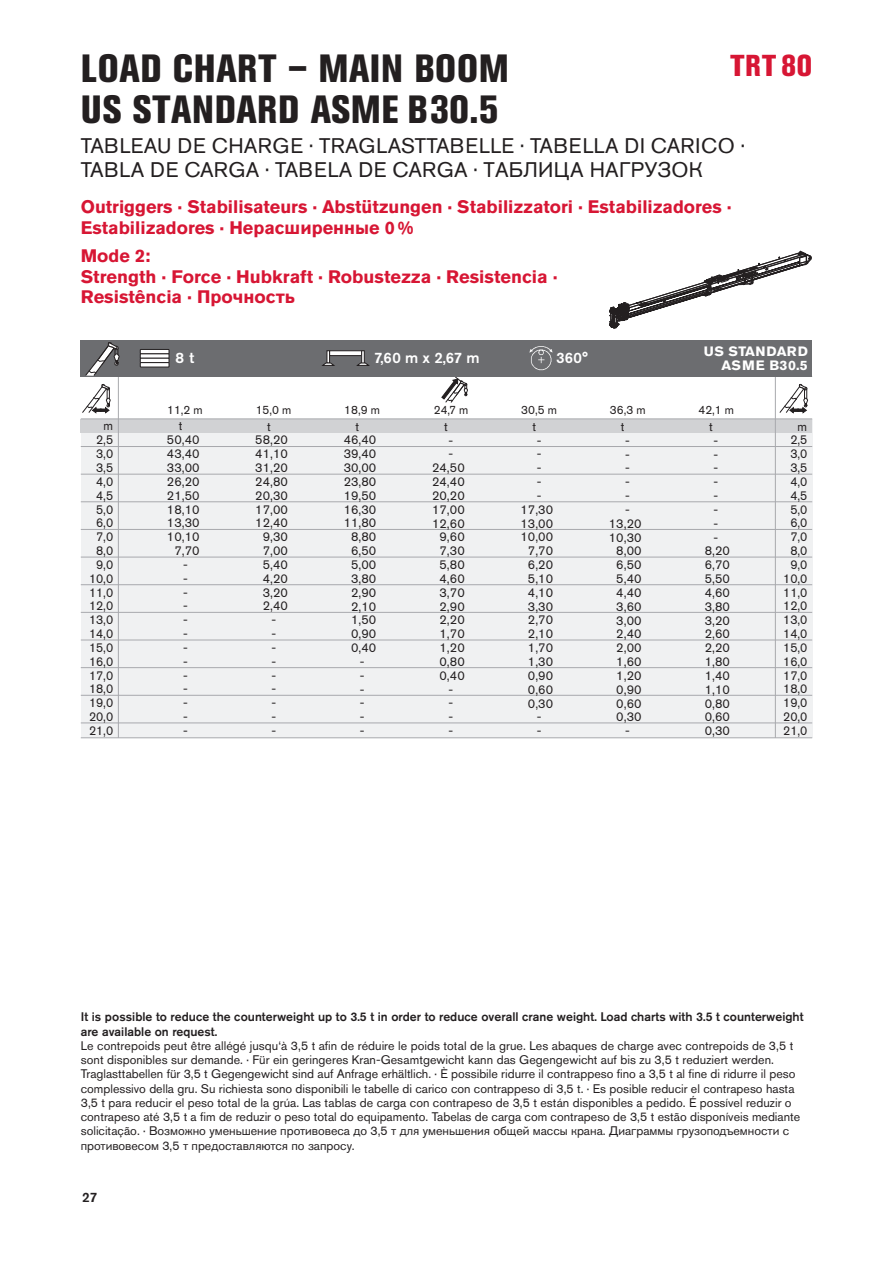
<style>
.page{position:relative;width:893px;height:1263px;background:#fff}
.page>*{position:absolute;margin:0;border:0;box-sizing:border-box;transform-origin:0 0}
.t1{font:800 condensed 39px "Akzidenz Grotesk Pro";letter-spacing:.015em;color:#231f20}
.t2{font:800 condensed 30px "Akzidenz Grotesk Pro";color:#d71634}
.t3{font:21px/24px "Akzidenz Grotesk Pro";letter-spacing:.01em;color:#231f20}
.t4{font:700 18px/20.2px "Akzidenz Grotesk Pro";color:#d71634}
.t5{font:500 15px "Akzidenz Grotesk Pro";letter-spacing:.02em;color:#fff}
.t6{font:700 13.5px/14px "Akzidenz Grotesk Pro";letter-spacing:.025em;color:#fff;text-align:right}
.t7{font:500 13.5px "Akzidenz Grotesk Pro";color:#231f20}
.t8{font:12.75px/13.8px "Akzidenz Grotesk Pro";color:#231f20;text-align:center}
.t9{font:12.3px/14.2px "Akzidenz Grotesk Pro";color:#231f20}
.t10{font:500 12.3px/14.2px "Akzidenz Grotesk Pro";color:#231f20}
.t11{font:12px "Akzidenz Grotesk Pro";letter-spacing:-.005em;color:#231f20}
</style>
<div class="page">
<div style="left:81px;top:419px;width:731px;height:319px;background:#f0f1f2"></div>
<div style="left:81px;top:419px;width:731px;height:14px;background:#d1d2d4"></div>
<hr style="left:81px;top:446px;width:731px;height:1px;background:#a8a9ad">
<hr style="left:81px;top:418px;width:731px;height:1px;background:#a8a9ad">
<hr style="left:81px;top:376px;width:731px;height:1px;background:#a8a9ad">
<hr style="left:81px;top:474px;width:731px;height:1px;background:#a8a9ad">
<hr style="left:81px;top:501px;width:731px;height:1px;background:#a8a9ad">
<hr style="left:81px;top:529px;width:731px;height:1px;background:#a8a9ad">
<hr style="left:81px;top:557px;width:731px;height:1px;background:#a8a9ad">
<hr style="left:81px;top:584px;width:731px;height:1px;background:#a8a9ad">
<hr style="left:81px;top:612px;width:731px;height:1px;background:#a8a9ad">
<hr style="left:81px;top:640px;width:731px;height:1px;background:#a8a9ad">
<hr style="left:81px;top:667px;width:731px;height:1px;background:#a8a9ad">
<hr style="left:81px;top:695px;width:731px;height:1px;background:#a8a9ad">
<hr style="left:81px;top:722px;width:731px;height:1px;background:#a8a9ad">
<hr style="left:81px;top:737px;width:731px;height:1px;background:#a8a9ad">
<svg style="left:82px;top:384px;width:29px;height:29px"></svg>
<svg style="left:779px;top:384px;width:29px;height:29px"></svg>
<hr style="left:118px;top:376px;width:1px;height:362px;background:#a8a9ad">
<hr style="left:775px;top:376px;width:1px;height:362px;background:#a8a9ad">
<svg style="left:441px;top:377px;width:27px;height:26px"></svg>
<div style="left:81px;top:340px;width:731px;height:36px;background:#6c6d70"></div>
<svg style="left:322px;top:350px;width:48px;height:16px"></svg>
<div style="left:140px;top:349px;width:29px;height:5px;background:#fff"></div>
<div style="left:140px;top:349px;width:29px;height:5px;border:1px solid #231f20"></div>
<div style="left:140px;top:354px;width:29px;height:4px;border:1px solid #231f20"></div>
<div style="left:140px;top:358px;width:29px;height:5px;background:#fff"></div>
<div style="left:140px;top:358px;width:29px;height:5px;border:1px solid #231f20"></div>
<hr style="left:140px;top:363px;width:29px;height:4px;background:#fff">
<div style="left:140px;top:362px;width:29px;height:5px;border:1px solid #231f20"></div>
<img style="left:529px;top:346px;width:24px;height:25px">
<svg style="left:85px;top:342px;width:34px;height:34px"></svg>
<svg style="left:609px;top:251px;width:202px;height:78px"></svg>
<h1 class="t1" style="left:81px;top:44px;width:429px">LOAD CHART – MAIN BOOM</h1>
<h2 class="t2" style="left:730px;top:46px;width:84px">TRT 80</h2>
<h1 class="t1" style="left:81px;top:84px;width:419px">US STANDARD ASME B30.5</h1>
<h3 class="t3" style="left:81px;top:134px;width:665px">TABLEAU DE CHARGE · TRAGLASTTABELLE · TABELLA DI CARICO ·<br>TABLA DE CARGA · TABELA DE CARGA · TАБЛИЦА НАГРУЗОК</h3>
<h3 class="t4" style="left:81px;top:197px;width:652px">Outriggers · Stabilisateurs · Abstützungen · Stabilizzatori · Estabilizadores ·<br>Estabilizadores · Нерасширенные 0 %</h3>
<h3 class="t4" style="left:81px;top:246px;width:478px">Mode 2:<br>Strength · Force · Hubkraft · Robustezza · Resistencia ·<br>Resistência · Прочность</h3>
<p class="t5" style="left:175px;top:348px;width:20px">8 t</p>
<p class="t5" style="left:374px;top:348px;width:107px">7,60 m x 2,67 m</p>
<p class="t5" style="left:556px;top:348px;width:33px">360°</p>
<p class="t6" style="left:704px;top:345px;width:106px">US STANDARD<br>ASME B30.5</p>
<p class="t11" style="left:167px;top:402px;width:37px">11,2 m</p>
<p class="t11" style="left:256px;top:402px;width:37px">15,0 m</p>
<p class="t11" style="left:344px;top:402px;width:37px">18,9 m</p>
<p class="t11" style="left:434px;top:402px;width:36px">24,7 m</p>
<p class="t11" style="left:521px;top:402px;width:37px">30,5 m</p>
<p class="t11" style="left:610px;top:402px;width:37px">36,3 m</p>
<p class="t11" style="left:698px;top:402px;width:37px">42,1 m</p>
<p class="t8" style="left:167px;top:419px;width:34px">t<br>50,40<br>43,40<br>33,00<br>26,20<br>21,50<br>18,10<br>13,30<br>10,10<br>7,70 -<br>-<br>-<br>-<br>-<br>-<br>-<br>-<br>-<br>-<br>-<br>-<br>-</p>
<p class="t8" style="left:255px;top:419px;width:34px">t<br>58,20<br>41,10<br>31,20<br>24,80<br>20,30<br>17,00<br>12,40<br>9,30<br>7,00<br>5,40<br>4,20<br>3,20<br>2,40 -<br>-<br>-<br>-<br>-<br>-<br>-<br>-<br>-</p>
<p class="t8" style="left:344px;top:419px;width:34px">t<br>46,40<br>39,40<br>30,00<br>23,80<br>19,50<br>16,30<br>11,80<br>8,80<br>6,50<br>5,00<br>3,80<br>2,90<br>2,10<br>1,50<br>0,90<br>0,40 -<br>-<br>-<br>-<br>-<br>-</p>
<p class="t8" style="left:444px;top:419px;width:5px">t</p>
<p class="t8" style="left:532px;top:419px;width:5px">t</p>
<p class="t8" style="left:520px;top:433px;width:34px">-<br>-<br>-<br>-<br>-<br>17,30<br>13,00<br>10,00<br>7,70<br>6,20<br>5,10<br>4,10<br>3,30<br>2,70<br>2,10<br>1,70<br>1,30<br>0,90<br>0,60<br>0,30 -<br>-</p>
<p class="t8" style="left:621px;top:419px;width:5px">t</p>
<p class="t8" style="left:609px;top:433px;width:34px">-<br>-<br>-<br>-<br>-<br>-<br>13,20<br>10,30<br>8,00<br>6,50<br>5,40<br>4,40<br>3,60<br>3,00<br>2,40<br>2,00<br>1,60<br>1,20<br>0,90<br>0,60<br>0,30 -</p>
<p class="t8" style="left:709px;top:419px;width:5px">t</p>
<p class="t8" style="left:705px;top:433px;width:27px">-<br>-<br>-<br>-<br>-<br>-<br>-<br>-<br>8,20<br>6,70<br>5,50<br>4,60<br>3,80<br>3,20<br>2,60<br>2,20<br>1,80<br>1,40<br>1,10<br>0,80<br>0,60<br>0,30</p>
<p class="t8" style="left:89px;top:419px;width:26px;text-align:right">m<br>2,5<br>3,0<br>3,5<br>4,0<br>4,5<br>5,0<br>6,0<br>7,0<br>8,0<br>9,0<br>10,0<br>11,0<br>12,0<br>13,0<br>14,0<br>15,0<br>16,0<br>17,0<br>18,0<br>19,0<br>20,0<br>21,0</p>
<p class="t8" style="left:783px;top:419px;width:26px;text-align:right">m<br>2,5<br>3,0<br>3,5<br>4,0<br>4,5<br>5,0<br>6,0<br>7,0<br>8,0<br>9,0<br>10,0<br>11,0<br>12,0<br>13,0<br>14,0<br>15,0<br>16,0<br>17,0<br>18,0<br>19,0<br>20,0<br>21,0</p>
<p class="t8" style="left:432px;top:433px;width:34px">-<br>-<br>24,50<br>24,40<br>20,20<br>17,00<br>12,60<br>9,60<br>7,30<br>5,80<br>4,60<br>3,70<br>2,90<br>2,20<br>1,70<br>1,20<br>0,80<br>0,40 -<br>-<br>-<br>-</p>
<p class="t10" style="left:81px;top:1010px;width:724px">It is possible to reduce the counterweight up to 3.5 t in order to reduce overall crane weight. Load charts with 3.5 t counterweight are available on request.</p>
<p class="t9" style="left:81px;top:1038px;width:721px">Le contrepoids peut être allégé jusqu‘à 3,5 t afin de réduire le poids total de la grue. Les abaques de charge avec contrepoids de 3,5 t sont disponibles sur demande. · Für ein geringeres Kran-Gesamtgewicht kann das Gegengewicht auf bis zu 3,5 t reduziert werden.<br>Traglasttabellen für 3,5 t Gegengewicht sind auf Anfrage erhältlich. · È possibile ridurre il contrappeso fino a 3,5 t al fine di ridurre il peso complessivo della gru. Su richiesta sono disponibili le tabelle di carico con contrappeso di 3,5 t. · Es posible reducir el contrapeso hasta 3,5 t para reducir el peso total de la grúa. Las tablas de carga con contrapeso de 3,5 t están disponibles a pedido. É possível reduzir o contrapeso até 3,5 t a fim de reduzir o peso total do equipamento. Tabelas de carga com contrapeso de 3,5 t estão disponíveis mediante solicitação. · Возможно уменьшение противовеса до 3,5 т для уменьшения общей массы крана. Диаграммы грузоподъемности с противовесом 3,5 т предоставляются по запросу.</p>
<p class="t7" style="left:82px;top:1189px;width:17px">27</p>
</div>
